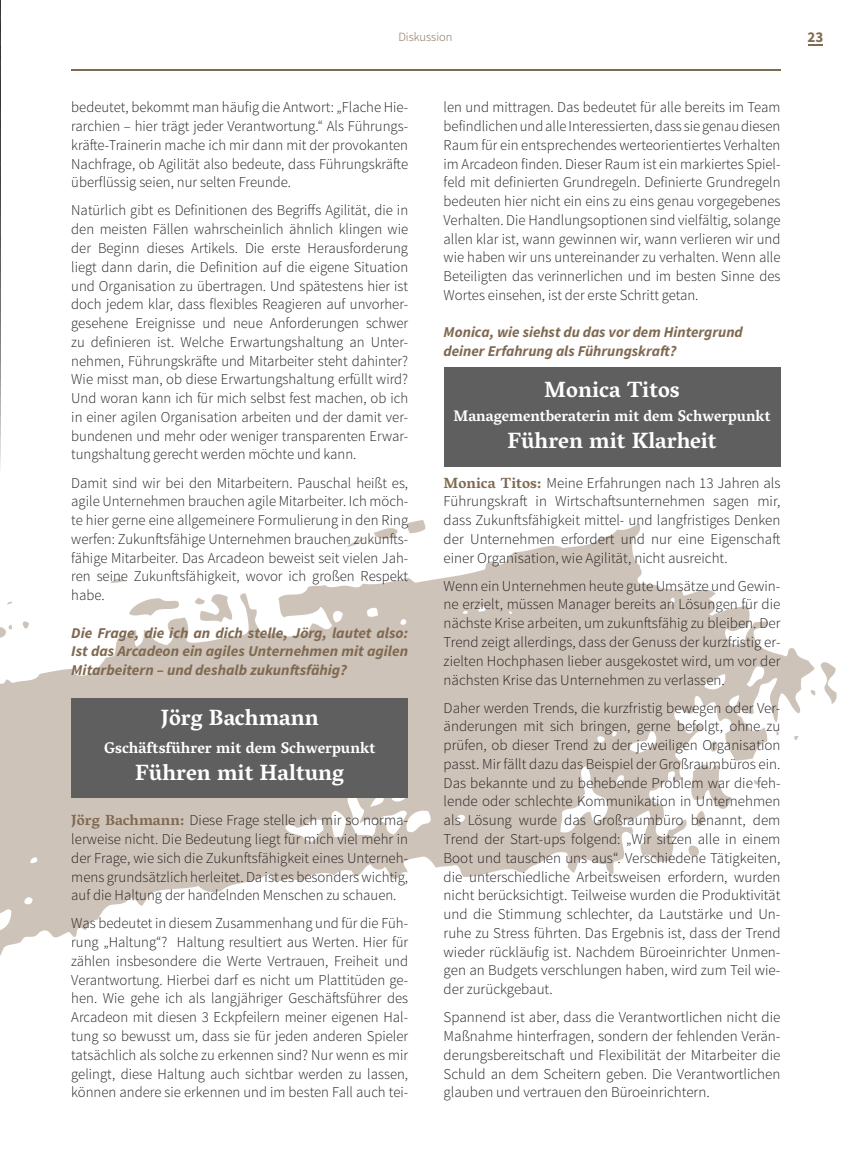
<style>
.page{position:relative;width:851px;height:1170px;background:#fff}
.page>*{position:absolute;margin:0;border:0;box-sizing:border-box;transform-origin:0 0}
.t1{font:700 22.5px "Vesper Libre";color:#fff}
.t2{font:700 15.62px "Vesper Libre";color:#fff;scale:.96 1}
.t3{font:700 15.62px "Vesper Libre";color:#fff}
.t4{font:300 15px/18.8px "Source Sans Pro";color:#231f20;text-align:justify}
.t5{font:italic 700 15px/18.8px "Source Sans Pro";color:#7f6951;text-align:justify}
.t6{font:700 15px "Source Sans Pro";color:#7f6951}
.t7{font:300 12.5px "Source Sans Pro";color:#7f6951}
.s1{font-family:"Vesper Libre";font-weight:700;color:#7f6951}
</style>
<div class="page">
<svg style="left:814px;top:662px;width:23px;height:42px"></svg>
<svg style="left:0;top:523px;width:814px;height:433px;fill:#cec3b8"></svg>
<svg style="left:794px;top:735px;width:4px;height:5px"></svg>
<svg style="left:775px;top:730px;width:4px;height:5px"></svg>
<svg style="left:753px;top:779px;width:6px;height:6px"></svg>
<svg style="left:708px;top:740px;width:10px;height:11px"></svg>
<svg style="left:687px;top:764px;width:44px;height:62px"></svg>
<svg style="left:686px;top:845px;width:15px;height:11px"></svg>
<svg style="left:407px;top:520px;width:19px;height:13px"></svg>
<svg style="left:373px;top:527px;width:24px;height:12px"></svg>
<svg style="left:346px;top:537px;width:20px;height:10px"></svg>
<svg style="left:195px;top:593px;width:40px;height:29px"></svg>
<svg style="left:129px;top:598px;width:50px;height:17px"></svg>
<svg style="left:110px;top:578px;width:14px;height:5px"></svg>
<svg style="left:23px;top:621px;width:6px;height:7px"></svg>
<svg style="left:7px;top:601px;width:5px;height:3px"></svg>
<svg style="left:0;top:624px;width:12px;height:14px"></svg>
<hr style="left:71px;top:69px;width:709px;height:2px;background:#7f6951">
<svg style="left:808px;top:44px;width:14px;height:1px"></svg>
<img style="left:0;top:0;width:1px;height:469px">
<div style="left:71px;top:698px;width:337px;height:99px;background:#5f5f60"></div>
<div style="left:443px;top:367px;width:337px;height:100px;background:#5f5f60"></div>
<p class="t7" style="left:398px;top:30px;width:56px">Diskussion</p>
<p class="t6" style="left:807px;top:27px;width:17px">23</p>
<p class="t4" style="left:71px;top:98px;width:338px">bedeutet, bekommt man häufig die Antwort: „Flache Hie&shy;rarchien – hier trägt jeder Verantwortung.“ Als Führungs&shy;kräfte-Trainerin mache ich mir dann mit der provokanten Nachfrage, ob Agilität also bedeute, dass Führungskräfte überflüssig seien, nur selten Freunde.</p>
<p class="t4" style="left:71px;top:201px;width:338px">Natürlich gibt es Definitionen des Begriffs Agilität, die in den meisten Fällen wahrscheinlich ähnlich klingen wie der Beginn dieses Artikels. Die erste Herausforderung liegt dann darin, die Definition auf die eigene Situation und Organisation zu übertragen. Und spätestens hier ist doch jedem klar, dass flexibles Reagieren auf unvorher&shy;gesehene Ereignisse und neue Anforderungen schwer zu definieren ist. Welche Erwartungshaltung an Unter&shy;nehmen, Führungskräfte und Mitarbeiter steht dahinter?<br>Wie misst man, ob diese Erwartungshaltung erfüllt wird?<br>Und woran kann ich für mich selbst fest machen, ob ich in einer agilen Organisation arbeiten und der damit ver&shy;bundenen und mehr oder weniger transparenten Erwar&shy;tungshaltung gerecht werden möchte und kann.</p>
<p class="t4" style="left:71px;top:473px;width:338px">Damit sind wir bei den Mitarbeitern. Pauschal heißt es, agile Unternehmen brauchen agile Mitarbeiter. Ich möch&shy;te hier gerne eine allgemeinere Formulierung in den Ring werfen: Zukunftsfähige Unternehmen brauchen zukunfts&shy;fähige Mitarbeiter. Das Arcadeon beweist seit vielen Jah&shy;ren seine Zukunftsfähigkeit, wovor ich großen Respekt habe.</p>
<p class="t5" style="left:71px;top:623px;width:338px">Die Frage, die ich an dich stelle, Jörg, lautet also:<br>Ist das Arcadeon ein agiles Unternehmen mit agilen Mitarbeitern – und deshalb zukunftsfähig?</p>
<h1 class="t1" style="left:161px;top:704px;width:159px">Jörg Bachmann</h1>
<p class="t3" style="left:104px;top:738px;width:273px">Gschäftsführer mit dem Schwerpunkt</p>
<h1 class="t1" style="left:135px;top:759px;width:210px">Führen mit Haltung</h1>
<p class="t4" style="left:71px;top:810px;width:338px"><span class="s1">Jörg Bachmann:</span> Diese Frage stelle ich mir so norma&shy;lerweise nicht. Die Bedeutung liegt für mich viel mehr in der Frage, wie sich die Zukunftsfähigkeit eines Unterneh&shy;mens grundsätzlich herleitet. Da ist es besonders wichtig, auf die Haltung der handelnden Menschen zu schauen.</p>
<p class="t4" style="left:71px;top:914px;width:338px">Was bedeutet in diesem Zusammenhang und für die Füh&shy;rung „Haltung“? Haltung resultiert aus Werten. Hier für zählen insbesondere die Werte Vertrauen, Freiheit und Verantwortung. Hierbei darf es nicht um Plattitüden ge&shy;hen. Wie gehe ich als langjähriger Geschäftsführer des Arcadeon mit diesen 3 Eckpfeilern meiner eigenen Hal&shy;tung so bewusst um, dass sie für jeden anderen Spieler tatsächlich als solche zu erkennen sind? Nur wenn es mir gelingt, diese Haltung auch sichtbar werden zu lassen, können andere sie erkennen und im besten Fall auch tei-</p>
<p class="t4" style="left:443px;top:98px;width:338px">len und mittragen. Das bedeutet für alle bereits im Team befindlichen und alle Interessierten, dass sie genau diesen Raum für ein entsprechendes werteorientiertes Verhalten im Arcadeon finden. Dieser Raum ist ein markiertes Spiel&shy;feld mit definierten Grundregeln. Definierte Grundregeln bedeuten hier nicht ein eins zu eins genau vorgegebenes Verhalten. Die Handlungsoptionen sind vielfältig, solange allen klar ist, wann gewinnen wir, wann verlieren wir und wie haben wir uns untereinander zu verhalten. Wenn alle Beteiligten das verinnerlichen und im besten Sinne des Wortes einsehen, ist der erste Schritt getan.</p>
<p class="t5" style="left:443px;top:323px;width:301px">Monica, wie siehst du das vor dem Hintergrund deiner Erfahrung als Führungskraft?</p>
<h1 class="t1" style="left:544px;top:376px;width:137px">Monica Titos</h1>
<p class="t2" style="left:453px;top:406px;width:332px">Managementberaterin mit dem Schwerpunkt</p>
<h1 class="t1" style="left:507px;top:427px;width:210px">Führen mit Klarheit</h1>
<p class="t4" style="left:443px;top:473px;width:338px"><span class="s1">Monica Titos:</span> Meine Erfahrungen nach 13 Jahren als Führungskraft in Wirtschaftsunternehmen sagen mir, dass Zukunftsfähigkeit mittel- und langfristiges Denken der Unternehmen erfordert und nur eine Eigenschaft einer Organisation, wie Agilität, nicht ausreicht.</p>
<p class="t4" style="left:443px;top:576px;width:338px">Wenn ein Unternehmen heute gute Umsätze und Gewin&shy;ne erzielt, müssen Manager bereits an Lösungen für die nächste Krise arbeiten, um zukunftsfähig zu bleiben. Der Trend zeigt allerdings, dass der Genuss der kurzfristig er&shy;zielten Hochphasen lieber ausgekostet wird, um vor der nächsten Krise das Unternehmen zu verlassen.</p>
<p class="t4" style="left:443px;top:698px;width:338px">Daher werden Trends, die kurzfristig bewegen oder Ver&shy;änderungen mit sich bringen, gerne befolgt, ohne zu prüfen, ob dieser Trend zu der jeweiligen Organisation passt. Mir fällt dazu das Beispiel der Großraumbüros ein.<br>Das bekannte und zu behebende Problem war die feh&shy;lende oder schlechte Kommunikation in Unternehmen als Lösung wurde das Großraumbüro benannt, dem Trend der Start-ups folgend: „Wir sitzen alle in einem Boot und tauschen uns aus“. Verschiedene Tätigkeiten, die unterschiedliche Arbeitsweisen erfordern, wurden nicht berücksichtigt. Teilweise wurden die Produktivität und die Stimmung schlechter, da Lautstärke und Un&shy;ruhe zu Stress führten. Das Ergebnis ist, dass der Trend wieder rückläufig ist. Nachdem Büroeinrichter Unmen&shy;gen an Budgets verschlungen haben, wird zum Teil wie&shy;der zurückgebaut.</p>
<p class="t4" style="left:443px;top:1007px;width:338px">Spannend ist aber, dass die Verantwortlichen nicht die Maßnahme hinterfragen, sondern der fehlenden Verän&shy;derungsbereitschaft und Flexibilität der Mitarbeiter die Schuld an dem Scheitern geben. Die Verantwortlichen glauben und vertrauen den Büroeinrichtern.</p>
</div>
